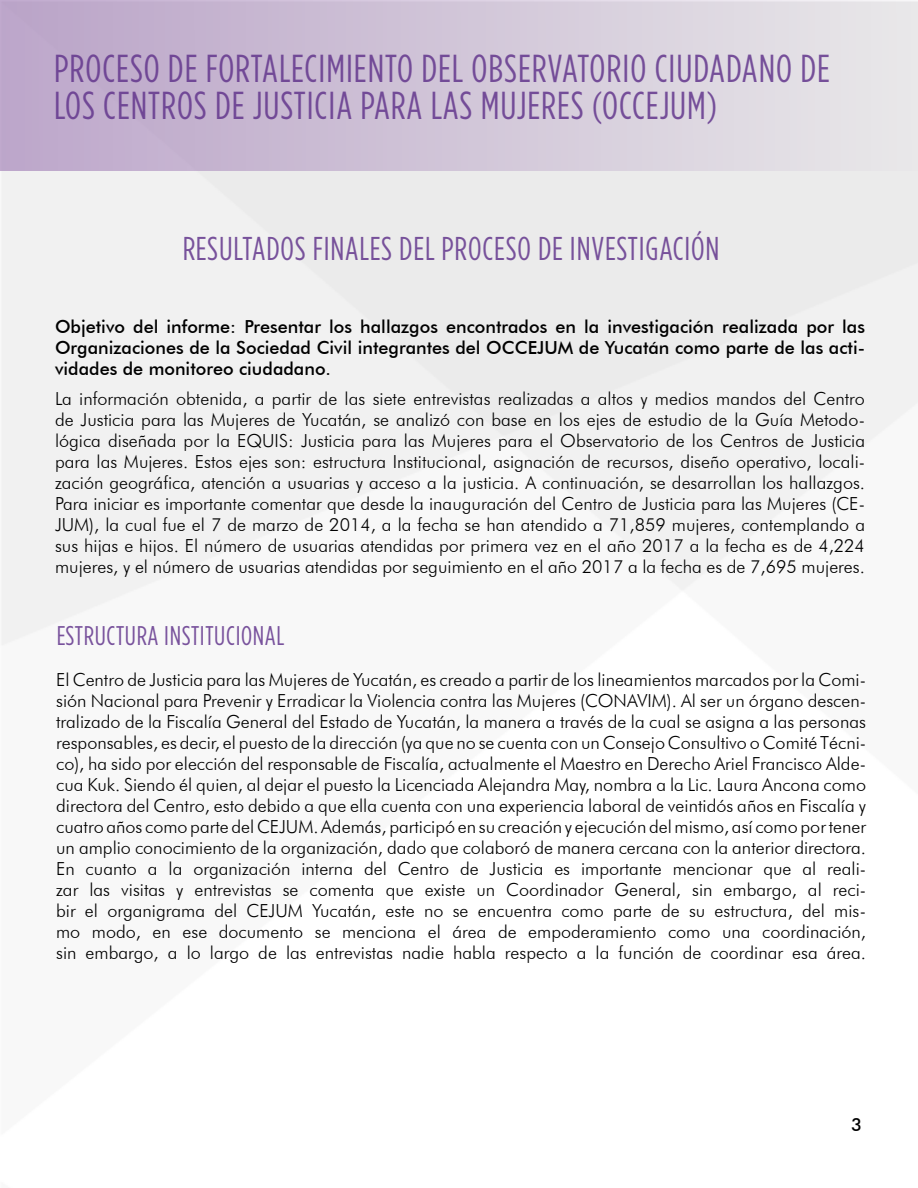
<style>
.page{position:relative;width:918px;height:1188px;background:#fff}
.page>*{position:absolute;margin:0;border:0;box-sizing:border-box;transform-origin:0 0}
.t1{font:39px/37.5px "Gotham Condensed";letter-spacing:.025em;color:#62358c}
.t2{font:33px "Gotham Condensed";letter-spacing:.025em;color:#62358c}
.t3{font:27px "Gotham Condensed";letter-spacing:.025em;color:#62358c}
.t4{font:300 18px/21px "Futura BT";color:#000;text-align:justify}
.t5{font:500 18px/21px "Futura BT";color:#000;text-align:justify}
</style>
<div class="page">
<div style="left:0;top:0;width:918px;height:171px;background:linear-gradient(to right,#bba4c8,#e8e8e9)"></div>
<h1 class="t1" style="left:54px;top:49px;width:778px">PROCESO DE FORTALECIMIENTO DEL OBSERVATORIO CIUDADANO DE<br>LOS CENTROS DE JUSTICIA PARA LAS MUJERES (OCCEJUM)</h1>
<h2 class="t2" style="left:182px;top:231px;width:539px">RESULTADOS FINALES DEL PROCESO DE INVESTIGACIÓN</h2>
<p class="t5" style="left:55px;top:316px;width:812px">Objetivo del informe: Presentar los hallazgos encontrados en la investigación realizada por las Organizaciones de la Sociedad Civil integrantes del OCCEJUM de Yucatán como parte de las acti&shy;vidades de monitoreo ciudadano.</p>
<p class="t4" style="left:55px;top:388px;width:812px">La información obtenida, a partir de las siete entrevistas realizadas a altos y medios mandos del Centro de Justicia para las Mujeres de Yucatán, se analizó con base en los ejes de estudio de la Guía Metodo&shy;lógica diseñada por la EQUIS: Justicia para las Mujeres para el Observatorio de los Centros de Justicia para las Mujeres. Estos ejes son: estructura Institucional, asignación de recursos, diseño operativo, locali&shy;zación geográfica, atención a usuarias y acceso a la justicia. A continuación, se desarrollan los hallazgos.<br>Para iniciar es importante comentar que desde la inauguración del Centro de Justicia para las Mujeres (CE-JUM), la cual fue el 7 de marzo de 2014, a la fecha se han atendido a 71,859 mujeres, contemplando a sus hijas e hijos. El número de usuarias atendidas por primera vez en el año 2017 a la fecha es de 4,224 mujeres, y el número de usuarias atendidas por seguimiento en el año 2017 a la fecha es de 7,695 mujeres.</p>
<h3 class="t3" style="left:56px;top:621px;width:230px">ESTRUCTURA INSTITUCIONAL</h3>
<p class="t4" style="left:56px;top:669px;width:812px">El Centro de Justicia para las Mujeres de Yucatán, es creado a partir de los lineamientos marcados por la Comi&shy;sión Nacional para Prevenir y Erradicar la Violencia contra las Mujeres (CONAVIM). Al ser un órgano descen&shy;tralizado de la Fiscalía General del Estado de Yucatán, la manera a través de la cual se asigna a las personas responsables, es decir, el puesto de la dirección (ya que no se cuenta con un Consejo Consultivo o Comité Técni&shy;co), ha sido por elección del responsable de Fiscalía, actualmente el Maestro en Derecho Ariel Francisco Alde&shy;cua Kuk. Siendo él quien, al dejar el puesto la Licenciada Alejandra May, nombra a la Lic. Laura Ancona como directora del Centro, esto debido a que ella cuenta con una experiencia laboral de veintidós años en Fiscalía y cuatro años como parte del CEJUM. Además, participó en su creación y ejecución del mismo, así como por tener un amplio conocimiento de la organización, dado que colaboró de manera cercana con la anterior directora.<br>En cuanto a la organización interna del Centro de Justicia es importante mencionar que al reali&shy;zar las visitas y entrevistas se comenta que existe un Coordinador General, sin embargo, al reci&shy;bir el organigrama del CEJUM Yucatán, este no se encuentra como parte de su estructura, del mis&shy;mo modo, en ese documento se menciona el área de empoderamiento como una coordinación, sin embargo, a lo largo de las entrevistas nadie habla respecto a la función de coordinar esa área.</p>
<p class="t5" style="left:851px;top:1114px;width:12px">3</p>
</div>
